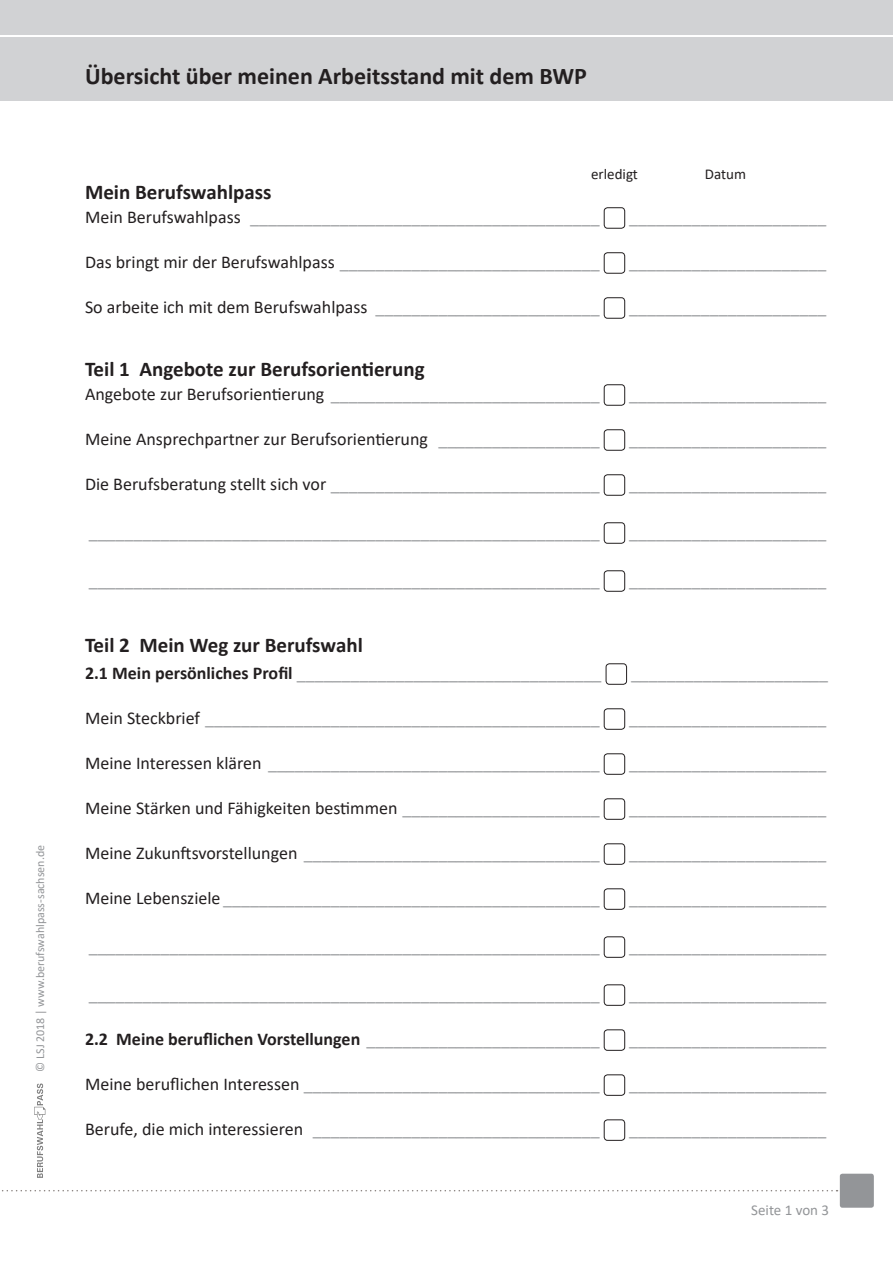
<style>
.page{position:relative;width:893px;height:1263px;background:#fff}
.page>*{position:absolute;margin:0;border:0;box-sizing:border-box;transform-origin:0 0}
.t1{font:700 24px "Calibri";color:#231f20}
.Text{font:700 21px "Calibri";color:#231f20}
.Text-2{font:18px "Calibri";color:#939598}
.Text-3{font:18px "Calibri";color:#231f20}
.Text-4{font:700 18px "Calibri";color:#231f20}
.t2{font:15px "Calibri";color:#231f20}
.t3{font:15px "Calibri";color:#939598}
.t4{font:12px "Calibri";color:#939598}
.s1{color:#231f20}
.s2{color:#939598}
.s3{font-weight:700;color:#231f20}
.s4{font-weight:400;color:#939598}
</style>
<div class="page">
<div style="left:604px;top:207px;width:21px;height:22px;border:1px solid #231f20;border-radius:3px"></div>
<div style="left:604px;top:252px;width:21px;height:22px;border:1px solid #231f20;border-radius:3px"></div>
<div style="left:604px;top:297px;width:21px;height:22px;border:1px solid #231f20;border-radius:3px"></div>
<div style="left:604px;top:384px;width:21px;height:22px;border:1px solid #231f20;border-radius:3px"></div>
<div style="left:604px;top:429px;width:21px;height:22px;border:1px solid #231f20;border-radius:3px"></div>
<div style="left:604px;top:474px;width:21px;height:22px;border:1px solid #231f20;border-radius:3px"></div>
<div style="left:604px;top:522px;width:21px;height:22px;border:1px solid #231f20;border-radius:3px"></div>
<div style="left:604px;top:570px;width:21px;height:22px;border:1px solid #231f20;border-radius:3px"></div>
<div style="left:606px;top:663px;width:21px;height:22px;border:1px solid #231f20;border-radius:3px"></div>
<div style="left:604px;top:708px;width:21px;height:22px;border:1px solid #231f20;border-radius:3px"></div>
<div style="left:604px;top:753px;width:21px;height:22px;border:1px solid #231f20;border-radius:3px"></div>
<div style="left:604px;top:798px;width:21px;height:22px;border:1px solid #231f20;border-radius:3px"></div>
<div style="left:604px;top:843px;width:21px;height:22px;border:1px solid #231f20;border-radius:3px"></div>
<div style="left:604px;top:888px;width:21px;height:22px;border:1px solid #231f20;border-radius:3px"></div>
<div style="left:604px;top:936px;width:21px;height:22px;border:1px solid #231f20;border-radius:3px"></div>
<div style="left:604px;top:984px;width:21px;height:22px;border:1px solid #231f20;border-radius:3px"></div>
<div style="left:604px;top:1029px;width:21px;height:22px;border:1px solid #231f20;border-radius:3px"></div>
<div style="left:604px;top:1074px;width:21px;height:22px;border:1px solid #231f20;border-radius:3px"></div>
<div style="left:604px;top:1119px;width:21px;height:22px;border:1px solid #231f20;border-radius:3px"></div>
<div style="left:0;top:37px;width:893px;height:64px;background:#d1d2d4"></div>
<div style="left:0;top:0;width:893px;height:34px;background:#d1d2d4"></div>
<svg style="left:34px;top:1083px;width:11px;height:95px"></svg>
<svg style="left:2px;top:1190px;width:835px;height:1px"></svg>
<div style="left:840px;top:1174px;width:34px;height:34px;background:#939598;border-radius:3px"></div>
<p class="t4" style="left:32px;top:1071px;width:228px;rotate:-90deg">© LSJ 2018 | www.berufswahlpass-sachsen.de</p>
<p class="t1" style="left:85px;top:59px;width:503px">Übersicht über meinen Arbeitsstand mit dem BWP</p>
<p class="t2" style="left:591px;top:163px;width:48px">erledigt</p>
<p class="t2" style="left:705px;top:163px;width:43px">Datum</p>
<p class="Text" style="left:85px;top:177px;width:188px">Mein Berufswahlpass</p>
<p class="Text-2" style="left:85px;top:204px;width:516px"><span class="s1">Mein Berufswahlpass</span> _______________________________________</p>
<p class="Text-3" style="left:85px;top:249px;width:516px">Das bringt mir der Berufswahlpass <span class="s2">_____________________________</span></p>
<p class="Text-3" style="left:85px;top:294px;width:516px">So arbeite ich mit dem Berufswahlpass <span class="s2">_________________________</span></p>
<p class="Text" style="left:85px;top:354px;width:341px">Teil 1 Angebote zur Berufsorientierung</p>
<p class="Text-2" style="left:85px;top:381px;width:516px"><span class="s1">Angebote zur Berufsorientierung</span> ______________________________</p>
<p class="Text-3" style="left:85px;top:426px;width:516px">Meine Ansprechpartner zur Berufsorientierung <span class="s2">__________________</span></p>
<p class="Text-3" style="left:85px;top:471px;width:516px">Die Berufsberatung stellt sich vor <span class="s2">______________________________</span></p>
<p class="Text-2" style="left:629px;top:204px;width:199px">______________________</p>
<p class="Text-2" style="left:629px;top:249px;width:199px">______________________</p>
<p class="Text-2" style="left:629px;top:294px;width:199px">______________________</p>
<p class="Text-2" style="left:629px;top:381px;width:199px">______________________</p>
<p class="Text-2" style="left:629px;top:426px;width:199px">______________________</p>
<p class="Text-2" style="left:629px;top:471px;width:199px">______________________</p>
<p class="Text-2" style="left:89px;top:519px;width:512px">_________________________________________________________</p>
<p class="Text-2" style="left:629px;top:519px;width:199px">______________________</p>
<p class="Text-2" style="left:89px;top:567px;width:512px">_________________________________________________________</p>
<p class="Text-2" style="left:629px;top:567px;width:199px">______________________</p>
<p class="Text" style="left:85px;top:630px;width:279px">Teil 2 Mein Weg zur Berufswahl</p>
<p class="Text-2" style="left:85px;top:660px;width:518px"><span class="s3">2.1 Mein persönliches Profil</span> __________________________________</p>
<p class="Text-2" style="left:85px;top:705px;width:516px"><span class="s1">Mein Steckbrief</span> ____________________________________________</p>
<p class="Text-2" style="left:85px;top:750px;width:516px"><span class="s1">Meine Interessen klären</span> _____________________________________</p>
<p class="Text-3" style="left:85px;top:795px;width:516px">Meine Stärken und Fähigkeiten bestimmen <span class="s2">______________________</span></p>
<p class="Text-2" style="left:85px;top:840px;width:516px"><span class="s1">Meine Zukunftsvorstellungen</span> _________________________________</p>
<p class="Text-2" style="left:85px;top:885px;width:516px"><span class="s1">Meine Lebensziele</span> __________________________________________</p>
<p class="Text-2" style="left:631px;top:660px;width:199px">______________________</p>
<p class="Text-2" style="left:629px;top:705px;width:199px">______________________</p>
<p class="Text-2" style="left:629px;top:750px;width:199px">______________________</p>
<p class="Text-2" style="left:629px;top:795px;width:199px">______________________</p>
<p class="Text-2" style="left:629px;top:840px;width:199px">______________________</p>
<p class="Text-2" style="left:629px;top:885px;width:199px">______________________</p>
<p class="Text-2" style="left:89px;top:933px;width:512px">_________________________________________________________</p>
<p class="Text-2" style="left:629px;top:933px;width:199px">______________________</p>
<p class="Text-2" style="left:89px;top:981px;width:512px">_________________________________________________________</p>
<p class="Text-2" style="left:629px;top:981px;width:199px">______________________</p>
<p class="Text-4" style="left:85px;top:1026px;width:516px">2.2 Meine beruflichen Vorstellungen <span class="s4">__________________________</span></p>
<p class="Text-2" style="left:629px;top:1026px;width:199px">______________________</p>
<p class="Text-2" style="left:85px;top:1071px;width:516px"><span class="s1">Meine beruflichen Interessen</span> _________________________________</p>
<p class="Text-2" style="left:629px;top:1071px;width:199px">______________________</p>
<p class="Text-2" style="left:85px;top:1116px;width:516px"><span class="s1">Berufe, die mich interessieren</span> ________________________________</p>
<p class="Text-2" style="left:629px;top:1116px;width:199px">______________________</p>
<p class="t3" style="left:751px;top:1199px;width:79px">Seite 1 von 3</p>
</div>
